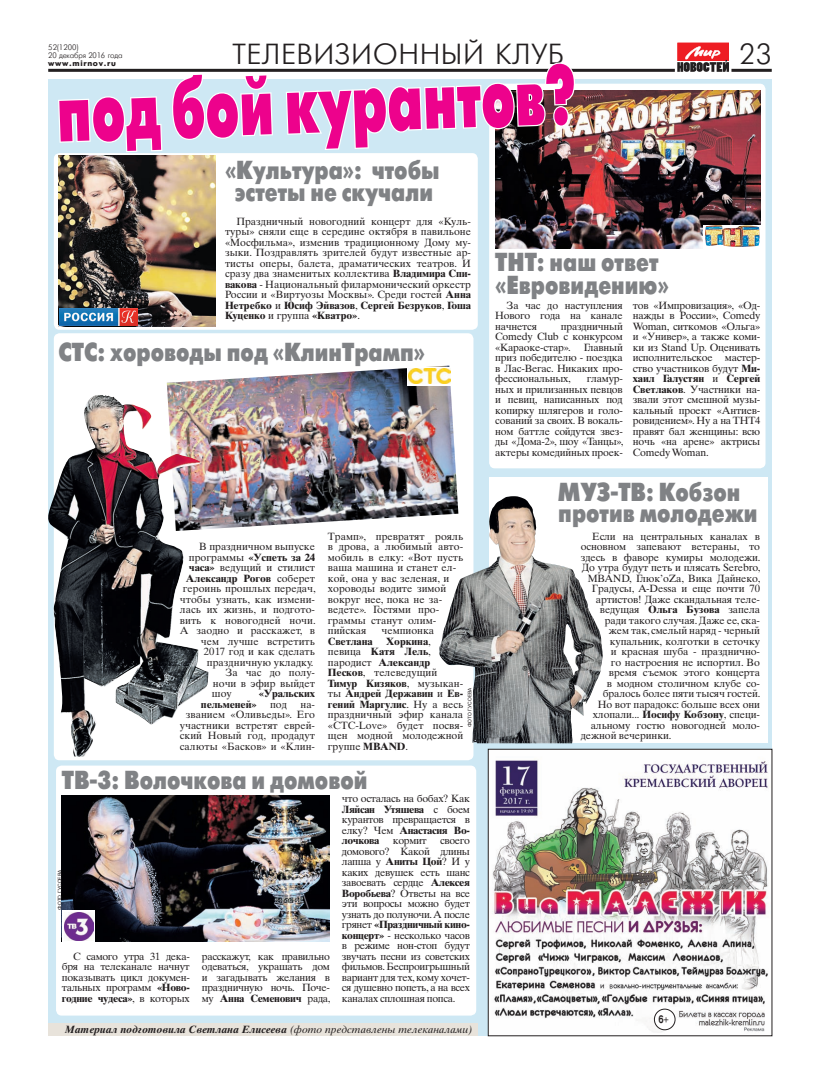
<style>
.page{position:relative;width:820px;height:1078px;background:#fff}
.page>*{position:absolute;margin:0;border:0;box-sizing:border-box;transform-origin:0 0}
.t1{font:84px "Futura Futuris X";color:#ed028c;scale:.62 1}
.t2{font:300 29px "Futura Futuris";letter-spacing:.015em;color:#231f20}
.t3{font:26px/23px "Futura Futuris X";color:#808285;scale:.8 1}
.t4{font:700 10.8px "Pragmatica";color:#231f20;scale:.75 1}
.t5{font:10.5px/10.5px "Times Ten LTCYR";letter-spacing:-.01em;color:#231f20;text-align:justify}
.t6{font:700 10.5px "Times Ten LTCYR";letter-spacing:-.01em;color:#231f20}
.t7{font:italic 700 10.5px "Times Ten LTCYR";color:#231f20}
.t8{font:300 8px/8px "Futura Futuris";letter-spacing:-.025em;color:#231f20}
.t9{font:5px "Pragmatica";letter-spacing:.01em;color:#231f20}
.s1{font-weight:700}
.s2{font-weight:400}
.s3{font-size:9px}
</style>
<div class="page">
<hr style="left:48px;top:69px;width:626px;height:3px;background:#231f20">
<hr style="left:731px;top:69px;width:40px;height:3px;background:#231f20">
<svg style="left:677px;top:42px;width:52px;height:30px;background:#be5356"></svg>
<div style="left:48px;top:79px;width:723px;height:956px;background:#cee8f4"></div>
<div style="left:489px;top:84px;width:276px;height:384px;background:#fff;border-radius:6px"></div>
<div style="left:54px;top:153px;width:423px;height:177px;background:#fff;border-radius:6px"></div>
<img style="left:59px;top:155px;width:157px;height:171px">
<img style="left:60px;top:308px;width:77px;height:17px">
<img style="left:495px;top:90px;width:265px;height:158px">
<div style="left:56px;top:765px;width:420px;height:250px;background:#fff;border-radius:6px"></div>
<div style="left:489px;top:477px;width:278px;height:265px;background:#fff"></div>
<svg style="left:703px;top:225px;width:57px;height:23px"></svg>
<img style="left:704px;top:225px;width:55px;height:22px">
<img style="left:62px;top:795px;width:267px;height:146px">
<svg style="left:58px;top:96px;width:105px;height:56px"></svg>
<svg style="left:172px;top:79px;width:101px;height:61px"></svg>
<svg style="left:284px;top:68px;width:292px;height:83px"></svg>
<div style="left:54px;top:333px;width:419px;height:427px;background:#fff;border-radius:6px"></div>
<img style="left:167px;top:365px;width:291px;height:164px">
<img style="left:48px;top:395px;width:160px;height:361px">
<svg style="left:167px;top:365px;width:260px;height:3px"></svg>
<div style="left:407px;top:367px;width:43px;height:18px;background:#fff"></div>
<img style="left:408px;top:368px;width:42px;height:16px">
<img style="left:439px;top:496px;width:163px;height:247px">
<svg style="left:62px;top:910px;width:33px;height:31px"></svg>
<img style="left:65px;top:911px;width:29px;height:29px">
<div style="left:48px;top:1022px;width:429px;height:13px;background:#e8e3db"></div>
<img style="left:489px;top:750px;width:281px;height:283px">
<div style="left:487px;top:748px;width:285px;height:287px;border:1px solid #231f20"></div>
<div style="left:654px;top:1008px;width:20px;height:21px;background:#fff;border-radius:50%"></div>
<div style="left:653px;top:1008px;width:22px;height:21px;border:1px solid #231f20;border-radius:50%"></div>
<p class="t2" style="left:232px;top:42px;width:333px">ТЕЛЕВИЗИОННЫЙ КЛУБ</p>
<p class="t2" style="left:739px;top:42px;width:34px">23</p>
<p class="t8" style="left:48px;top:44px;width:76px">52(1200)<br>20 декабря 2016 года <span class="s1">www.mirnov.ru</span></p>
<p class="t1" style="left:56px;top:79px;width:838px;rotate:-2deg">под бой курантов?</p>
<p class="t3" style="left:225px;top:160px;width:270px;line-height:22px;text-align:center">«Культура»: чтобы эстеты не скучали</p>
<p class="t5" style="left:225px;top:217px;width:247px;text-indent:11px">Праздничный новогодний концерт для «Куль&shy;туры» сняли еще в середине октября в павильоне «Мосфильма», изменив традиционному Дому му&shy;зыки. Поздравлять зрителей будут известные ар&shy;тисты оперы, балета, драматических театров. И сразу два знаменитых коллектива <span class="s1">Владимира Спи&shy;вакова</span> - Национальный филармонический оркестр России и «Виртуозы Москвы». Среди гостей <span class="s1">Анна Нетребко</span> и <span class="s1">Юсиф Эйвазов</span>, <span class="s1">Сергей Безруков</span>, <span class="s1">Гоша Куценко</span> и группа <span class="s1">«Кватро»</span>.</p>
<p class="t3" style="left:58px;top:343px;width:459px">СТС: хороводы под «КлинТрамп»</p>
<p class="t5" style="left:199px;top:542px;width:117px">В праздничном выпуске</p>
<p class="t6" style="left:189px;top:553px;width:128px"><span class="s2">программы</span> «Успеть за 24</p>
<p class="t5" style="left:189px;top:563px;width:127px"><span class="s1">часа»</span> ведущий и стилист</p>
<p class="t6" style="left:186px;top:574px;width:130px">Александр Рогов <span class="s2">соберет</span></p>
<p class="t5" style="left:183px;top:584px;width:134px">героинь прошлых передач,</p>
<p class="t5" style="left:180px;top:595px;width:137px">чтобы узнать, как измени-</p>
<p class="t5" style="left:180px;top:605px;width:137px">лась их жизнь, и подгото-</p>
<p class="t5" style="left:180px;top:616px;width:137px">вить к новогодней ночи.</p>
<p class="t5" style="left:180px;top:626px;width:136px">А заодно и расскажет, в</p>
<p class="t5" style="left:201px;top:637px;width:116px">чем лучше встретить</p>
<p class="t5" style="left:204px;top:647px;width:112px">2017 год и как сделать</p>
<p class="t5" style="left:207px;top:658px;width:108px">праздничную укладку.</p>
<p class="t5" style="left:225px;top:668px;width:91px">За час до полу-</p>
<p class="t5" style="left:213px;top:679px;width:104px">ночи в эфир выйдет</p>
<p class="t5" style="left:212px;top:689px;width:21px">шоу</p>
<p class="t6" style="left:259px;top:689px;width:58px">«Уральских</p>
<p class="t6" style="left:201px;top:700px;width:57px">пельменей»</p>
<p class="t5" style="left:270px;top:700px;width:18px">под</p>
<p class="t5" style="left:180px;top:700px;width:137px;text-align:right">на-<br>званием «Оливьеды». Его участники встретят еврей&shy;ский Новый год, продадут салюты «Басков» и «Клин-</p>
<p class="t5" style="left:328px;top:532px;width:137px;text-align:left">Трамп», превратят рояль в дрова, а любимый авто&shy;мобиль в елку: «Вот пусть ваша машина и станет ел&shy;кой, она у вас зеленая, и хороводы водите зимой вокруг нее, пока не за&shy;ведете». Гостями про&shy;граммы станут олим&shy;пийская</p>
<p class="t5" style="left:381px;top:626px;width:54px">чемпионка</p>
<p class="t6" style="left:328px;top:637px;width:46px">Светлана</p>
<p class="t5" style="left:328px;top:637px;width:137px;text-align:left;text-indent:58px"><span class="s1">Хоркина</span>, певица <span class="s1">Катя Лель</span>, пародист <span class="s1">Александр<br>Песков</span>, телеведущий<br><span class="s1">Тимур Кизяков</span>, музыкан&shy;ты <span class="s1">Андрей Державин</span> и <span class="s1">Ев&shy;гений Маргулис</span>. Ну а весь праздничный эфир канала «СТС-Love» будет посвя&shy;щен модной молодежной группе <span class="s1">MBAND</span>.</p>
<p class="t9" style="left:468px;top:727px;width:41px;rotate:-90deg">ФОТО Г.УСОЕВА</p>
<p class="t3" style="left:62px;top:770px;width:383px">ТВ-3: Волочкова и домовой</p>
<p class="t9" style="left:58px;top:909px;width:41px;rotate:-90deg">ФОТО Г.УСОЕВА</p>
<p class="t5" style="left:62px;top:951px;width:129px;text-indent:11px">С самого утра 31 дека&shy;бря на телеканале начнут показывать цикл докумен&shy;тальных программ <span class="s1">«Ново&shy;годние чудеса»</span>, в которых</p>
<p class="t5" style="left:202px;top:951px;width:130px">расскажут, как правильно одеваться, украшать дом и загадывать желания в праздничную ночь. Поче&shy;му <span class="s1">Анна Семенович</span> рада,</p>
<p class="t5" style="left:342px;top:794px;width:129px">что осталась на бобах? Как <span class="s1">Ляйсан Утяшева</span> с боем курантов превращается в елку? Чем <span class="s1">Анастасия Во&shy;лочкова</span></p>
<p class="t5" style="left:342px;top:836px;width:129px;text-indent:98px">своего домового? Какой длины лапша у <span class="s1">Аниты Цой</span>? И у каких девушек есть шанс завоевать сердце <span class="s1">Алексея Воробьева</span>? Ответы на все эти вопросы можно будет узнать до полуночи. А после грянет <span class="s1">«Праздничный кино&shy;концерт»</span> - несколько часов в режиме нон-стоп будут звучать песни из советских фильмов. Беспроигрышный вариант для тех, кому хочет&shy;ся душевно попеть, а на всех каналах сплошная попса.</p>
<p class="t5" style="left:393px;top:836px;width:35px">кормит</p>
<p class="t7" style="left:65px;top:1024px;width:409px">Материал подготовила Светлана Елисеева <span class="s2">(фото представлены телеканалами)</span></p>
<p class="t3" style="left:495px;top:253px;width:219px">ТНТ: наш ответ «Евровидению»</p>
<p class="t5" style="left:495px;top:301px;width:129px;text-indent:11px">За час до наступления Нового года на канале начнется</p>
<p class="t5" style="left:495px;top:322px;width:129px;text-indent:65px">праздничный Comedy Club с конкурсом «Караоке-стар». Главный приз победителю - поездка в Лас-Вегас. Никаких про&shy;фессиональных,</p>
<p class="t5" style="left:495px;top:374px;width:130px;text-indent:91px">гламур&shy;ных и прилизанных певцов и певиц, написанных под копирку шлягеров и голо&shy;сований за своих. В вокаль&shy;ном баттле сойдутся звез&shy;ды «Дома-2», шоу «Танцы», актеры комедийных проек-</p>
<p class="t5" style="left:632px;top:301px;width:129px">тов «Импровизация», «Од&shy;нажды в России», Comedy Woman, ситкомов «Ольга» и «Универ», а также коми&shy;ки из Stand Up. Оценивать исполнительское мастер&shy;ство участников будут <span class="s1">Ми&shy;хаил Галустян</span> и <span class="s1">Сергей Светлаков</span>. Участники на&shy;звали этот смешной музы&shy;кальный проект «Антиев&shy;ровидением». Ну а на ТНТ4 правят бал женщины: всю ночь «на арене» актрисы Comedy Woman.</p>
<p class="t3" style="left:558px;top:483px;width:250px;line-height:21px">МУЗ-ТВ: Кобзон против молодежи</p>
<p class="t5" style="left:592px;top:532px;width:169px">Если на центральных каналах в</p>
<p class="t5" style="left:580px;top:542px;width:180px">основном запевают ветераны, то</p>
<p class="t5" style="left:580px;top:553px;width:181px">здесь в фаворе кумиры молодежи.</p>
<p class="t5" style="left:581px;top:563px;width:180px">До утра будут петь и плясать Serebro,</p>
<p class="t5" style="left:587px;top:574px;width:174px">MBAND, Глюк’oZa, Вика Дайнеко,</p>
<p class="t5" style="left:591px;top:584px;width:170px">Градусы, A-Dessa и еще почти 70</p>
<p class="t5" style="left:595px;top:595px;width:165px">артистов! Даже скандальная теле-</p>
<p class="t5" style="left:599px;top:605px;width:161px">ведущая <span class="s1">Ольга Бузова</span> запела</p>
<p class="t5" style="left:604px;top:616px;width:157px">ради такого случая. Даже ее, ска-</p>
<p class="t5" style="left:608px;top:626px;width:152px">жем так, смелый наряд - черный</p>
<p class="t5" style="left:609px;top:637px;width:152px">купальник, колготки в сеточку</p>
<p class="t5" style="left:610px;top:647px;width:150px">и красная шуба - празднично-</p>
<p class="t5" style="left:610px;top:658px;width:150px">го настроения не испортил. Во</p>
<p class="t5" style="left:608px;top:668px;width:153px">время съемок этого концерта</p>
<p class="t5" style="left:606px;top:679px;width:154px">в модном столичном клубе со-</p>
<p class="t5" style="left:602px;top:689px;width:159px">бралось более пяти тысяч гостей.</p>
<p class="t5" style="left:597px;top:700px;width:164px">Но вот парадокс: больше всех они</p>
<p class="t5" style="left:592px;top:710px;width:168px">хлопали... <span class="s1">Иосифу Кобзону</span>, специ-</p>
<p class="t5" style="left:590px;top:720px;width:170px">альному гостю новогодней моло-</p>
<p class="t5" style="left:580px;top:731px;width:92px">дежной вечеринки.</p>
<p class="t4" style="left:658px;top:1014px;width:16px">6<span class="s3">+</span></p>
</div>
